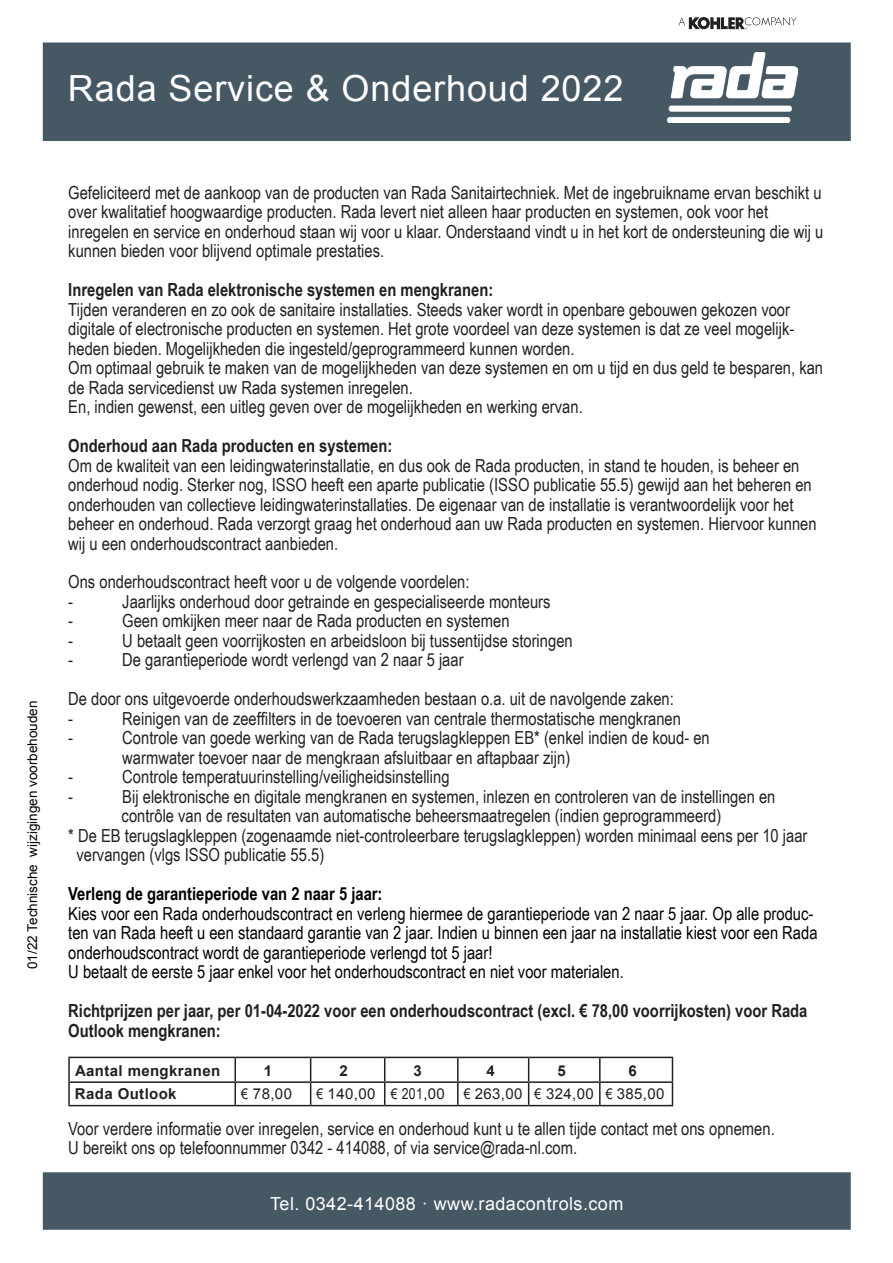
<style>
.page{position:relative;width:893px;height:1263px;background:#fff}
.page>*{position:absolute;margin:0;border:0;box-sizing:border-box;transform-origin:0 0}
.t1{font:36px "Arial";letter-spacing:.025em;color:#fff}
.t2{font:18px/19.5px "Arial Narrow";color:#231f20}
.t3{font:18px/19.5px "Arial Narrow";color:#000}
.t4{font:700 18px/19.5px "Arial Narrow";color:#231f20}
.t5{font:700 18px "Arial Narrow";color:#000}
.t6{font:18px "Arial";letter-spacing:.025em;color:#fff}
.t7{font:15px "Arial";letter-spacing:.025em;color:#231f20}
.t8{font:700 15px "Arial";letter-spacing:.025em;color:#231f20}
.t9{font:13.5px "Arial";color:#000}
.s1{font-family:"Arial Narrow"}
</style>
<div class="page">
<svg style="left:678px;top:17px;width:118px;height:13px"></svg>
<div style="left:43px;top:43px;width:808px;height:98px;background:#475865"></div>
<img style="left:667px;top:52px;width:131px;height:71px">
<div style="left:43px;top:1172px;width:808px;height:58px;background:#475865;border:2px solid #475865"></div>
<hr style="left:68px;top:1057px;width:167px;height:1px;background:#231f20">
<hr style="left:68px;top:1058px;width:2px;height:23px;background:#231f20">
<hr style="left:235px;top:1057px;width:76px;height:1px;background:#231f20">
<hr style="left:234px;top:1058px;width:2px;height:23px;background:#231f20">
<hr style="left:311px;top:1057px;width:74px;height:1px;background:#231f20">
<hr style="left:385px;top:1057px;width:73px;height:1px;background:#231f20">
<hr style="left:458px;top:1057px;width:71px;height:1px;background:#231f20">
<hr style="left:457px;top:1058px;width:2px;height:23px;background:#231f20">
<hr style="left:529px;top:1057px;width:71px;height:1px;background:#231f20">
<hr style="left:600px;top:1057px;width:73px;height:1px;background:#231f20">
<hr style="left:599px;top:1058px;width:2px;height:23px;background:#231f20">
<hr style="left:68px;top:1081px;width:167px;height:2px;background:#231f20">
<hr style="left:68px;top:1083px;width:2px;height:22px;background:#231f20">
<hr style="left:235px;top:1081px;width:76px;height:2px;background:#231f20">
<hr style="left:234px;top:1083px;width:2px;height:22px;background:#231f20">
<hr style="left:311px;top:1081px;width:74px;height:2px;background:#231f20">
<svg style="left:310px;top:1058px;width:1px;height:47px"></svg>
<hr style="left:385px;top:1081px;width:73px;height:2px;background:#231f20">
<svg style="left:384px;top:1058px;width:1px;height:47px"></svg>
<hr style="left:458px;top:1081px;width:71px;height:2px;background:#231f20">
<hr style="left:457px;top:1083px;width:2px;height:22px;background:#231f20">
<hr style="left:529px;top:1081px;width:71px;height:2px;background:#231f20">
<svg style="left:528px;top:1058px;width:1px;height:47px"></svg>
<hr style="left:600px;top:1081px;width:73px;height:2px;background:#231f20">
<hr style="left:599px;top:1083px;width:2px;height:22px;background:#231f20">
<svg style="left:672px;top:1058px;width:1px;height:47px"></svg>
<hr style="left:68px;top:1105px;width:167px;height:1px;background:#231f20">
<hr style="left:235px;top:1105px;width:76px;height:1px;background:#231f20">
<hr style="left:311px;top:1105px;width:74px;height:1px;background:#231f20">
<hr style="left:385px;top:1105px;width:73px;height:1px;background:#231f20">
<hr style="left:458px;top:1105px;width:71px;height:1px;background:#231f20">
<hr style="left:529px;top:1105px;width:71px;height:1px;background:#231f20">
<hr style="left:600px;top:1105px;width:73px;height:1px;background:#231f20">
<h1 class="t1" style="left:68px;top:64px;width:557px">Rada Service &amp; Onderhoud 2022</h1>
<p class="t9" style="left:23px;top:969px;width:270px;rotate:-90deg">01/22 Technische wijzigingen voorbehouden</p>
<p class="t2" style="left:68px;top:182px;width:756px">Gefeliciteerd met de aankoop van de producten van Rada Sanitairtechniek. Met de ingebruikname ervan beschikt u over kwalitatief hoogwaardige producten. Rada levert niet alleen haar producten en systemen, ook voor het inregelen en service en onderhoud staan wij voor u klaar. Onderstaand vindt u in het kort de ondersteuning die wij u kunnen bieden voor blijvend optimale prestaties.</p>
<p class="t4" style="left:68px;top:279px;width:426px">Inregelen van Rada elektronische systemen en mengkranen:</p>
<p class="t2" style="left:68px;top:299px;width:756px">Tijden veranderen en zo ook de sanitaire installaties. Steeds vaker wordt in openbare gebouwen gekozen voor digitale of electronische producten en systemen. Het grote voordeel van deze systemen is dat ze veel mogelijk&shy;heden bieden. Mogelijkheden die ingesteld/geprogrammeerd kunnen worden.<br>Om optimaal gebruik te maken van de mogelijkheden van deze systemen en om u tijd en dus geld te besparen, kan de Rada servicedienst uw Rada systemen inregelen.<br>En, indien gewenst, een uitleg geven over de mogelijkheden en werking ervan.</p>
<p class="t4" style="left:68px;top:435px;width:325px">Onderhoud aan Rada producten en systemen:</p>
<p class="t2" style="left:68px;top:455px;width:750px">Om de kwaliteit van een leidingwaterinstallatie, en dus ook de Rada producten, in stand te houden, is beheer en onderhoud nodig. Sterker nog, ISSO heeft een aparte publicatie (ISSO publicatie 55.5) gewijd aan het beheren en onderhouden van collectieve leidingwaterinstallaties. De eigenaar van de installatie is verantwoordelijk voor het beheer en onderhoud. Rada verzorgt graag het onderhoud aan uw Rada producten en systemen. Hiervoor kunnen wij u een onderhoudscontract aanbieden.</p>
<p class="t2" style="left:68px;top:572px;width:403px">Ons onderhoudscontract heeft voor u de volgende voordelen: -</p>
<p class="t2" style="left:122px;top:591px;width:430px">Jaarlijks onderhoud door getrainde en gespecialiseerde monteurs</p>
<p class="t2" style="left:68px;top:611px;width:6px">-</p>
<p class="t2" style="left:122px;top:611px;width:389px">Geen omkijken meer naar de Rada producten en systemen</p>
<p class="t2" style="left:68px;top:630px;width:6px">-</p>
<p class="t2" style="left:122px;top:630px;width:452px">U betaalt geen voorrijkosten en arbeidsloon bij tussentijdse storingen</p>
<p class="t2" style="left:68px;top:650px;width:6px">-</p>
<p class="t2" style="left:68px;top:640px;width:607px;line-height:39px;text-indent:54px">De garantieperiode wordt verlengd van 2 naar 5 jaar<br>De door ons uitgevoerde onderhoudswerkzaamheden bestaan o.a. uit de navolgende zaken:</p>
<p class="t2" style="left:68px;top:708px;width:6px">-</p>
<p class="t2" style="left:122px;top:708px;width:560px">Reinigen van de zeeffilters in de toevoeren van centrale thermostatische mengkranen</p>
<p class="t2" style="left:68px;top:728px;width:6px">-</p>
<p class="t2" style="left:122px;top:728px;width:589px">Controle van goede werking van de Rada terugslagkleppen EB* (enkel indien de koud- en warmwater toevoer naar de mengkraan afsluitbaar en aftapbaar zijn)</p>
<p class="t2" style="left:68px;top:767px;width:6px">-</p>
<p class="t2" style="left:122px;top:767px;width:329px">Controle temperatuurinstelling/veiligheidsinstelling</p>
<p class="t2" style="left:68px;top:786px;width:6px">-</p>
<p class="t2" style="left:122px;top:786px;width:655px">Bij elektronische en digitale mengkranen en systemen, inlezen en controleren van de instellingen en</p>
<p class="t2" style="left:122px;top:806px;width:601px">contrôle van de resultaten van automatische beheersmaatregelen (indien geprogrammeerd)</p>
<p class="t2" style="left:68px;top:825px;width:741px">* De EB terugslagkleppen (zogenaamde niet-controleerbare terugslagkleppen) worden minimaal eens per 10 jaar</p>
<p class="t2" style="left:76px;top:845px;width:249px">vervangen (vlgs ISSO publicatie 55.5)</p>
<p class="t5" style="left:68px;top:880px;width:316px">Verleng de garantieperiode van 2 naar 5 jaar:</p>
<p class="t3" style="left:68px;top:903px;width:751px">Kies voor een Rada onderhoudscontract en verleng hiermee de garantieperiode van 2 naar 5 jaar. Op alle produc&shy;ten van Rada heeft u een standaard garantie van 2 jaar. Indien u binnen een jaar na installatie kiest voor een Rada onderhoudscontract wordt de garantieperiode verlengd tot 5 jaar!<br>U betaalt de eerste 5 jaar enkel voor het onderhoudscontract en niet voor materialen.</p>
<p class="t4" style="left:68px;top:1000px;width:741px">Richtprijzen per jaar, per 01-04-2022 voor een onderhoudscontract (excl. € 78,00 voorrijkosten) voor Rada<br>Outlook mengkranen:</p>
<p class="t8" style="left:75px;top:1060px;width:147px">Aantal mengkranen</p>
<p class="t8" style="left:264px;top:1060px;width:10px">1</p>
<p class="t8" style="left:339px;top:1060px;width:10px">2</p>
<p class="t8" style="left:413px;top:1060px;width:10px">3</p>
<p class="t8" style="left:486px;top:1060px;width:10px">4</p>
<p class="t8" style="left:557px;top:1060px;width:10px">5</p>
<p class="t8" style="left:628px;top:1060px;width:10px">6</p>
<p class="t8" style="left:75px;top:1083px;width:103px">Rada Outlook</p>
<p class="t7" style="left:241px;top:1083px;width:52px"><span class="s1">€</span> 78,00</p>
<p class="t7" style="left:317px;top:1083px;width:130px"><span class="s1">€</span> 140,00 <span class="s1">€ 201</span>,00</p>
<p class="t7" style="left:464px;top:1083px;width:202px"><span class="s1">€</span> 263,00 <span class="s1">€</span> 324,00 <span class="s1">€</span> 385,00</p>
<p class="t2" style="left:68px;top:1118px;width:708px">Voor verdere informatie over inregelen, service en onderhoud kunt u te allen tijde contact met ons opnemen.<br>U bereikt ons op telefoonnummer 0342 - 414088, of via service@rada-nl.com.</p>
<p class="t6" style="left:270px;top:1191px;width:355px">Tel. 0342-414088 · www.radacontrols.com</p>
</div>
